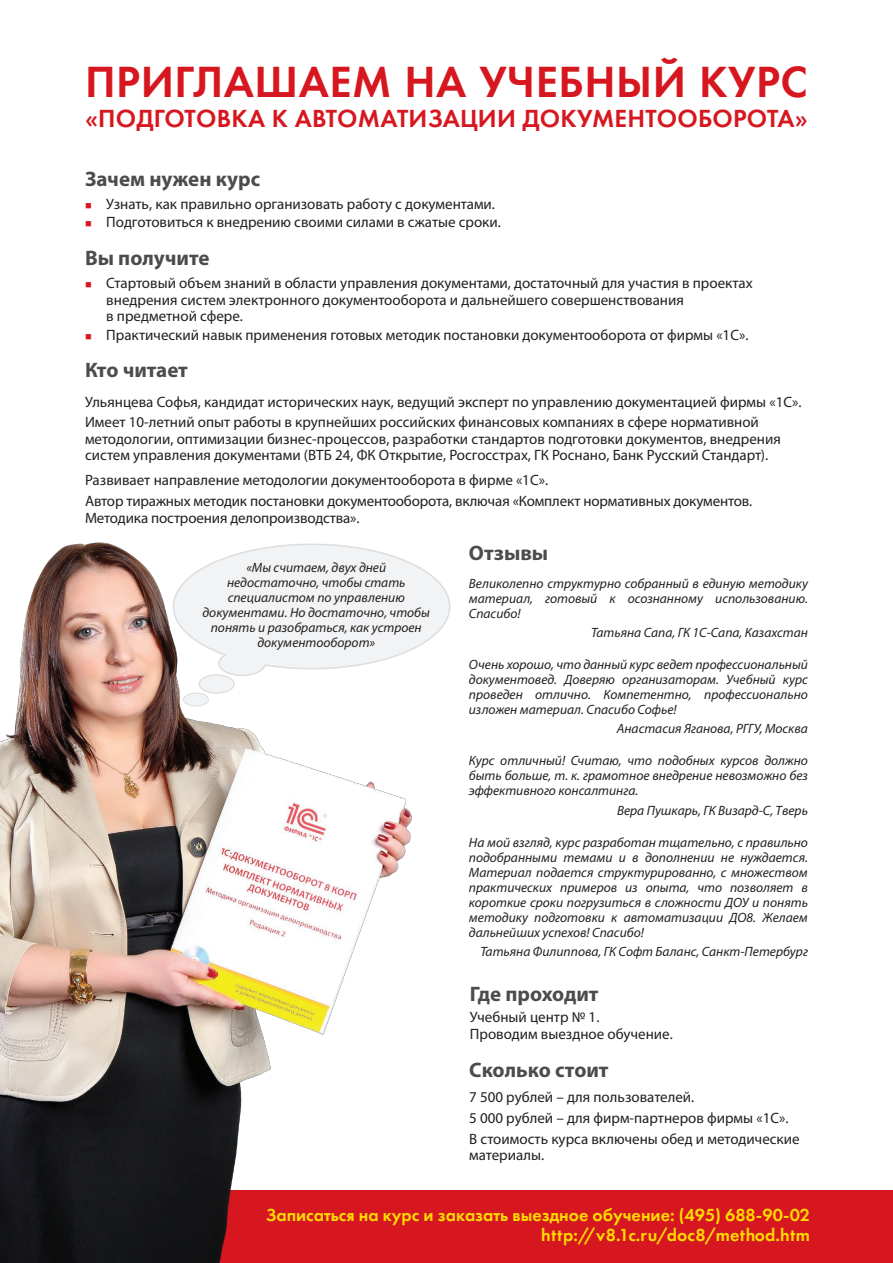
<style>
.page{position:relative;width:893px;height:1263px;background:#fff}
.page>*{position:absolute;margin:0;border:0;box-sizing:border-box;transform-origin:0 0}
.t1{font:45px "Futura PT Demi";letter-spacing:.01em;color:#d7171f}
.t2{font:25.5px "Futura PT Demi";letter-spacing:.01em;color:#d7171f}
.t3{font:700 21px "Myriad Pro";color:#4b4c4d}
.t4{font:18px/19.5px "Futura PT Demi";color:#ffdc01;text-align:right}
.t5{font:15px/16.5px "Myriad Pro";color:#231f20}
.t6{font:italic 13.5px/15px "Myriad Pro";color:#231f20;text-align:justify}
.s1{color:#d7171f}
</style>
<div class="page">
<div style="left:0;top:1191px;width:893px;height:72px;background:#d7171f"></div>
<img style="left:0;top:542px;width:414px;height:721px">
<svg style="left:172px;top:543px;width:279px;height:134px"></svg>
<div style="left:199px;top:675px;width:35px;height:18px;background:#f2f3f4;border-radius:50%"></div>
<div style="left:199px;top:674px;width:36px;height:20px;border:1px solid #dcdddf;border-radius:50%"></div>
<div style="left:184px;top:693px;width:24px;height:13px;background:#f2f3f4;border-radius:50%"></div>
<div style="left:183px;top:693px;width:26px;height:13px;border:1px solid #dcdddf;border-radius:50%"></div>
<p class="t1" style="left:85px;top:53px;width:724px">Приглашаем на учебный курс</p>
<p class="t2" style="left:85px;top:103px;width:724px">«Подготовка к автоматизации документооборота»</p>
<p class="t3" style="left:85px;top:165px;width:177px">Зачем нужен курс</p>
<p class="t5" style="left:85px;top:195px;width:411px"><span class="s1">■</span> Узнать, как правильно организовать работу с документами.</p>
<p class="t5" style="left:85px;top:214px;width:417px"><span class="s1">■</span> Подготовиться к внедрению своими силами в сжатые сроки.</p>
<p class="t3" style="left:85px;top:244px;width:126px">Вы получите</p>
<p class="t5" style="left:106px;top:274px;width:648px;text-indent:-21px"><span class="s1">■</span> Стартовый объем знаний в области управления документами, достаточный для участия в проектах внедрения систем электронного документооборота и дальнейшего совершенствования<br>в предметной сфере.</p>
<p class="t5" style="left:85px;top:326px;width:665px"><span class="s1">■</span> Практический навык применения готовых методик постановки документооборота от фирмы «1С».</p>
<p class="t3" style="left:85px;top:357px;width:104px">Кто читает</p>
<p class="t5" style="left:85px;top:393px;width:718px">Ульянцева Софья, кандидат исторических наук, ведущий эксперт по управлению документацией фирмы «1С».</p>
<p class="t5" style="left:85px;top:414px;width:697px">Имеет 10-летний опыт работы в крупнейших российских финансовых компаниях в сфере нормативной методологии, оптимизации бизнес-процессов, разработки стандартов подготовки документов, внедрения систем управления документами (ВТБ 24, ФК Открытие, Росгосстрах, ГК Роснано, Банк Русский Стандарт).</p>
<p class="t5" style="left:85px;top:472px;width:465px">Развивает направление методологии документооборота в фирме «1С».</p>
<p class="t5" style="left:85px;top:493px;width:669px">Автор тиражных методик постановки документооборота, включая «Комплект нормативных документов.<br>Методика построения делопроизводства».</p>
<p class="t6" style="left:203px;top:560px;width:229px;text-align:center">«Мы считаем, двух дней недостаточно, чтобы стать специалистом по управлению документами. Но достаточно, чтобы понять и разобраться, как устроен документооборот»</p>
<p class="t3" style="left:469px;top:539px;width:81px">Отзывы</p>
<p class="t6" style="left:469px;top:576px;width:341px">Великолепно структурно собранный в единую методику материал, готовый к осознанному использованию.<br>Спасибо!</p>
<p class="t6" style="left:591px;top:625px;width:218px">Татьяна Сапа, ГК 1С-Сапа, Казахстан</p>
<p class="t6" style="left:469px;top:657px;width:341px">Очень хорошо, что данный курс ведет профессиональный документовед. Доверяю организаторам. Учебный курс проведен отлично. Компетентно, профессионально изложен материал. Спасибо Софье!</p>
<p class="t6" style="left:617px;top:721px;width:193px">Анастасия Яганова, РГГУ, Москва</p>
<p class="t6" style="left:469px;top:753px;width:341px">Курс отличный! Считаю, что подобных курсов должно быть больше, т. к. грамотное внедрение невозможно без эффективного консалтинга.</p>
<p class="t6" style="left:617px;top:802px;width:192px">Вера Пушкарь, ГК Визард-С, Тверь</p>
<p class="t6" style="left:469px;top:834px;width:341px">На мой взгляд, курс разработан тщательно, с правильно подобранными темами и в дополнении не нуждается.<br>Материал подается структурированно, с множеством практических примеров из опыта, что позволяет в короткие сроки погрузиться в сложности ДОУ и понять методику подготовки к автоматизации ДО8. Желаем дальнейших успехов! Спасибо!</p>
<p class="t6" style="left:480px;top:944px;width:329px">Татьяна Филиппова, ГК Софт Баланс, Санкт-Петербург</p>
<p class="t3" style="left:470px;top:981px;width:130px">Где проходит</p>
<p class="t5" style="left:470px;top:1009px;width:131px">Учебный центр № 1.</p>
<p class="t5" style="left:470px;top:1025px;width:205px">Проводим выездное обучение.</p>
<p class="t3" style="left:469px;top:1056px;width:141px">Сколько стоит</p>
<p class="t5" style="left:469px;top:1089px;width:227px">7 500 рублей – для пользователей.</p>
<p class="t5" style="left:469px;top:1109px;width:321px">5 000 рублей – для фирм-партнеров фирмы «1С».</p>
<p class="t5" style="left:469px;top:1130px;width:332px">В стоимость курса включены обед и методические материалы.</p>
<p class="t4" style="left:266px;top:1205px;width:546px">Записаться на курс и заказать выездное обучение: (495) 688-90-02 http://v8.1c.ru/doc8/method.htm</p>
</div>
